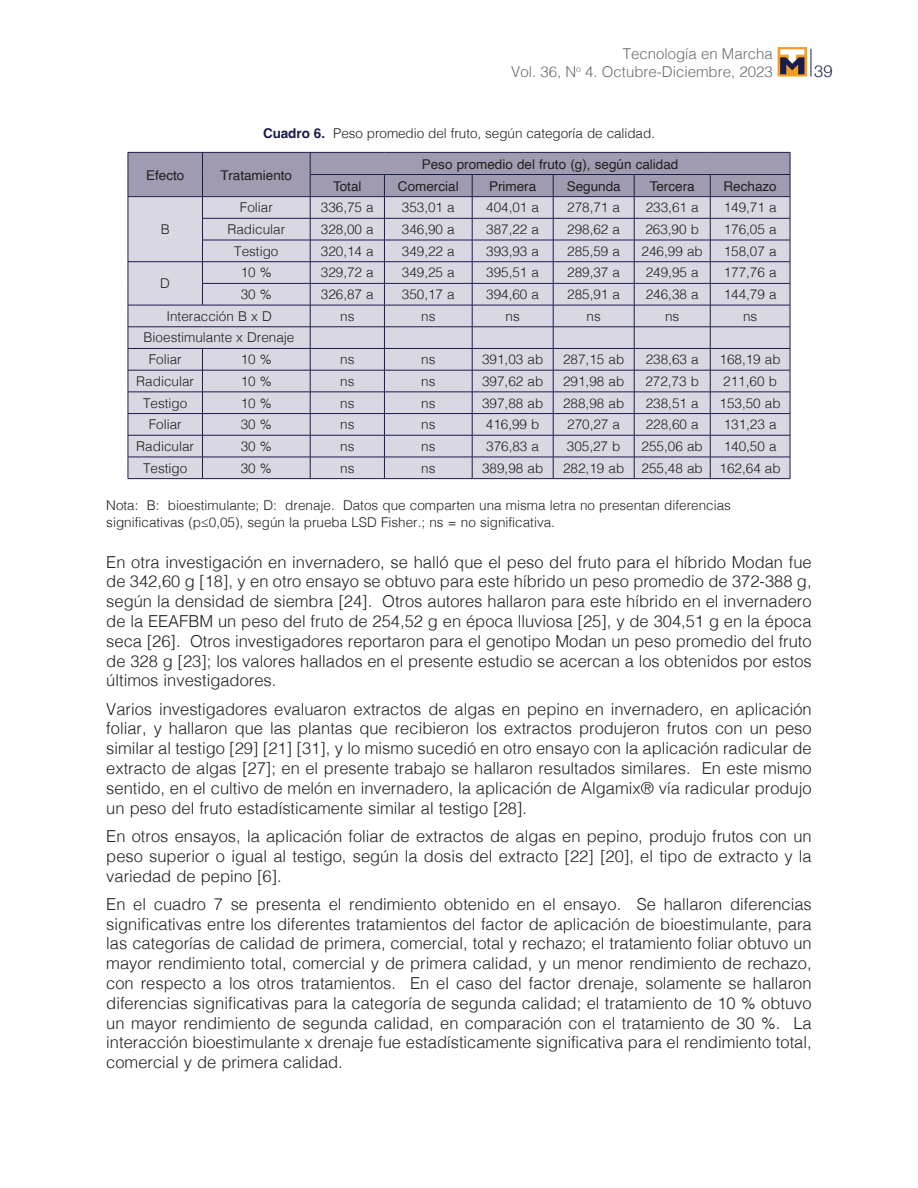
<style>
.page{position:relative;width:918px;height:1188px;background:#fff}
.page>*{position:absolute;margin:0;border:0;box-sizing:border-box;transform-origin:0 0}
.t1{font:300 16.5px/19.8px "Helvetica";color:#231f20;text-align:justify}
.t2{font:300 16.5px "Helvetica Neue";color:#1a1c4c}
.t3{font:300 15px/18px "Helvetica";color:#6c6d70;text-align:right}
.t4{font:300 13.5px/21.8px "Helvetica";color:#231f20}
.t5{font:13.5px "Helvetica";color:#231f20}
.s1{font-weight:700;color:#1a1c4c}
</style>
<div class="page">
<svg style="left:811px;top:49px;width:1px;height:28px"></svg>
<svg style="left:778px;top:47px;width:29px;height:30px"></svg>
<svg style="left:780px;top:49px;width:24px;height:25px"></svg>
<svg style="left:128px;top:152px;width:663px;height:326px;background:#c8c6d3"></svg>
<hr style="left:128px;top:478px;width:75px;height:1px;background:#1a1c4c">
<hr style="left:202px;top:478px;width:108px;height:1px;background:#1a1c4c">
<hr style="left:310px;top:478px;width:74px;height:1px;background:#1a1c4c">
<hr style="left:384px;top:478px;width:88px;height:1px;background:#1a1c4c">
<hr style="left:472px;top:478px;width:81px;height:1px;background:#1a1c4c">
<hr style="left:553px;top:478px;width:81px;height:1px;background:#1a1c4c">
<hr style="left:634px;top:478px;width:76px;height:1px;background:#1a1c4c">
<hr style="left:710px;top:478px;width:80px;height:1px;background:#1a1c4c">
<p class="t3" style="left:511px;top:43px;width:263px">Tecnología en Marcha<br>Vol. 36, N<sup>o</sup> 4. Octubre-Diciembre, 2023</p>
<p class="t4" style="left:263px;top:121px;width:393px"><span class="s1">Cuadro 6.</span> Peso promedio del fruto, según categoría de calidad.</p>
<p class="t5" style="left:146px;top:164px;width:40px">Efecto</p>
<p class="t5" style="left:221px;top:164px;width:73px">Tratamiento</p>
<p class="t5" style="left:422px;top:153px;width:258px">Peso promedio del fruto (g), según calidad</p>
<p class="t5" style="left:333px;top:175px;width:30px">Total</p>
<p class="t5" style="left:398px;top:175px;width:62px">Comercial</p>
<p class="t5" style="left:489px;top:175px;width:49px">Primera</p>
<p class="t5" style="left:567px;top:175px;width:56px">Segunda</p>
<p class="t5" style="left:650px;top:175px;width:47px">Tercera</p>
<p class="t5" style="left:723px;top:175px;width:55px">Rechazo</p>
<p class="t4" style="left:161px;top:217px;width:11px">B</p>
<p class="t4" style="left:240px;top:196px;width:35px">Foliar</p>
<p class="t4" style="left:321px;top:196px;width:54px">336,75 a</p>
<p class="t4" style="left:402px;top:196px;width:54px">353,01 a</p>
<p class="t4" style="left:486px;top:196px;width:54px">404,01 a</p>
<p class="t4" style="left:567px;top:196px;width:54px">278,71 a</p>
<p class="t4" style="left:646px;top:196px;width:54px">233,61 a</p>
<p class="t4" style="left:724px;top:196px;width:54px">149,71 a</p>
<p class="t4" style="left:227px;top:217px;width:59px">Radicular</p>
<p class="t4" style="left:321px;top:217px;width:54px">328,00 a</p>
<p class="t4" style="left:402px;top:217px;width:54px">346,90 a</p>
<p class="t4" style="left:486px;top:217px;width:54px">387,22 a</p>
<p class="t4" style="left:567px;top:217px;width:54px">298,62 a</p>
<p class="t4" style="left:645px;top:217px;width:55px">263,90 b</p>
<p class="t4" style="left:724px;top:217px;width:54px">176,05 a</p>
<p class="t4" style="left:234px;top:239px;width:46px">Testigo</p>
<p class="t4" style="left:321px;top:239px;width:54px">320,14 a</p>
<p class="t4" style="left:402px;top:239px;width:54px">349,22 a</p>
<p class="t4" style="left:486px;top:239px;width:54px">393,93 a</p>
<p class="t4" style="left:567px;top:239px;width:54px">285,59 a</p>
<p class="t4" style="left:642px;top:239px;width:63px">246,99 ab</p>
<p class="t4" style="left:724px;top:239px;width:54px">158,07 a</p>
<p class="t4" style="left:241px;top:261px;width:33px">10 %</p>
<p class="t4" style="left:321px;top:261px;width:54px">329,72 a</p>
<p class="t4" style="left:402px;top:261px;width:54px">349,25 a</p>
<p class="t4" style="left:486px;top:261px;width:54px">395,51 a</p>
<p class="t4" style="left:567px;top:261px;width:54px">289,37 a</p>
<p class="t4" style="left:646px;top:261px;width:54px">249,95 a</p>
<p class="t4" style="left:724px;top:261px;width:54px">177,76 a</p>
<p class="t4" style="left:241px;top:282px;width:33px">30 %</p>
<p class="t4" style="left:321px;top:282px;width:54px">326,87 a</p>
<p class="t4" style="left:402px;top:282px;width:54px">350,17 a</p>
<p class="t4" style="left:486px;top:282px;width:54px">394,60 a</p>
<p class="t4" style="left:567px;top:282px;width:54px">285,91 a</p>
<p class="t4" style="left:646px;top:282px;width:54px">246,38 a</p>
<p class="t4" style="left:724px;top:282px;width:54px">144,79 a</p>
<p class="t4" style="left:166px;top:304px;width:107px">Interacción B x D</p>
<p class="t4" style="left:340px;top:304px;width:16px">ns</p>
<p class="t4" style="left:421px;top:304px;width:16px">ns</p>
<p class="t4" style="left:506px;top:304px;width:16px">ns</p>
<p class="t4" style="left:587px;top:304px;width:16px">ns</p>
<p class="t4" style="left:665px;top:304px;width:16px">ns</p>
<p class="t4" style="left:743px;top:304px;width:16px">ns</p>
<p class="t4" style="left:149px;top:326px;width:147px;text-indent:-5px">Bioestimulante x Drenaje<br>Foliar</p>
<p class="t4" style="left:160px;top:272px;width:11px">D</p>
<p class="t4" style="left:241px;top:348px;width:33px">10 %</p>
<p class="t4" style="left:340px;top:348px;width:16px">ns</p>
<p class="t4" style="left:421px;top:348px;width:16px">ns</p>
<p class="t4" style="left:482px;top:348px;width:63px">391,03 ab</p>
<p class="t4" style="left:563px;top:348px;width:63px">287,15 ab</p>
<p class="t4" style="left:646px;top:348px;width:54px">238,63 a</p>
<p class="t4" style="left:720px;top:348px;width:63px">168,19 ab</p>
<p class="t2" style="left:814px;top:57px;width:20px">39</p>
<p class="t4" style="left:136px;top:369px;width:59px">Radicular</p>
<p class="t4" style="left:241px;top:369px;width:33px">10 %</p>
<p class="t4" style="left:340px;top:369px;width:16px">ns</p>
<p class="t4" style="left:421px;top:369px;width:16px">ns</p>
<p class="t4" style="left:482px;top:369px;width:63px">397,62 ab</p>
<p class="t4" style="left:563px;top:369px;width:63px">291,98 ab</p>
<p class="t4" style="left:645px;top:369px;width:55px">272,73 b</p>
<p class="t4" style="left:723px;top:369px;width:55px">211,60 b</p>
<p class="t4" style="left:143px;top:391px;width:46px">Testigo</p>
<p class="t4" style="left:241px;top:391px;width:33px">10 %</p>
<p class="t4" style="left:340px;top:391px;width:16px">ns</p>
<p class="t4" style="left:421px;top:391px;width:16px">ns</p>
<p class="t4" style="left:482px;top:391px;width:63px">397,88 ab</p>
<p class="t4" style="left:563px;top:391px;width:63px">288,98 ab</p>
<p class="t4" style="left:646px;top:391px;width:54px">238,51 a</p>
<p class="t4" style="left:720px;top:391px;width:63px">153,50 ab</p>
<p class="t4" style="left:149px;top:413px;width:35px">Foliar</p>
<p class="t4" style="left:241px;top:413px;width:33px">30 %</p>
<p class="t4" style="left:340px;top:413px;width:16px">ns</p>
<p class="t4" style="left:421px;top:413px;width:16px">ns</p>
<p class="t4" style="left:486px;top:413px;width:55px">416,99 b</p>
<p class="t4" style="left:567px;top:413px;width:54px">270,27 a</p>
<p class="t4" style="left:646px;top:413px;width:54px">228,60 a</p>
<p class="t4" style="left:724px;top:413px;width:54px">131,23 a</p>
<p class="t4" style="left:136px;top:434px;width:59px">Radicular</p>
<p class="t4" style="left:241px;top:434px;width:33px">30 %</p>
<p class="t4" style="left:340px;top:434px;width:16px">ns</p>
<p class="t4" style="left:421px;top:434px;width:16px">ns</p>
<p class="t4" style="left:486px;top:434px;width:54px">376,83 a</p>
<p class="t4" style="left:567px;top:434px;width:55px">305,27 b</p>
<p class="t4" style="left:642px;top:434px;width:63px">255,06 ab</p>
<p class="t4" style="left:724px;top:434px;width:54px">140,50 a</p>
<p class="t4" style="left:143px;top:456px;width:46px">Testigo</p>
<p class="t4" style="left:241px;top:456px;width:33px">30 %</p>
<p class="t4" style="left:340px;top:456px;width:16px">ns</p>
<p class="t4" style="left:421px;top:456px;width:16px">ns</p>
<p class="t4" style="left:482px;top:456px;width:63px">389,98 ab</p>
<p class="t4" style="left:563px;top:456px;width:63px">282,19 ab</p>
<p class="t4" style="left:642px;top:456px;width:141px">255,48 ab 162,64 ab</p>
<p class="t4" style="left:106px;top:496px;width:626px;line-height:16.2px">Nota: B: bioestimulante; D: drenaje. Datos que comparten una misma letra no presentan diferencias significativas (p≤0,05), según la prueba LSD Fisher.; ns = no significativa.</p>
<p class="t1" style="left:106px;top:551px;width:707px">En otra investigación en invernadero, se halló que el peso del fruto para el híbrido Modan fue de 342,60 g [18], y en otro ensayo se obtuvo para este híbrido un peso promedio de 372-388 g, según la densidad de siembra [24]. Otros autores hallaron para este híbrido en el invernadero de la EEAFBM un peso del fruto de 254,52 g en época lluviosa [25], y de 304,51 g en la época seca [26]. Otros investigadores reportaron para el genotipo Modan un peso promedio del fruto de 328 g [23]; los valores hallados en el presente estudio se acercan a los obtenidos por estos últimos investigadores.</p>
<p class="t1" style="left:106px;top:698px;width:707px">Varios investigadores evaluaron extractos de algas en pepino en invernadero, en aplicación foliar, y hallaron que las plantas que recibieron los extractos produjeron frutos con un peso similar al testigo [29] [21] [31], y lo mismo sucedió en otro ensayo con la aplicación radicular de extracto de algas [27]; en el presente trabajo se hallaron resultados similares. En este mismo sentido, en el cultivo de melón en invernadero, la aplicación de Algamix® vía radicular produjo un peso del fruto estadísticamente similar al testigo [28].</p>
<p class="t1" style="left:106px;top:825px;width:707px">En otros ensayos, la aplicación foliar de extractos de algas en pepino, produjo frutos con un peso superior o igual al testigo, según la dosis del extracto [22] [20], el tipo de extracto y la variedad de pepino [6].</p>
<p class="t1" style="left:106px;top:893px;width:707px">En el cuadro 7 se presenta el rendimiento obtenido en el ensayo. Se hallaron diferencias significativas entre los diferentes tratamientos del factor de aplicación de bioestimulante, para las categorías de calidad de primera, comercial, total y rechazo; el tratamiento foliar obtuvo un mayor rendimiento total, comercial y de primera calidad, y un menor rendimiento de rechazo, con respecto a los otros tratamientos. En el caso del factor drenaje, solamente se hallaron diferencias significativas para la categoría de segunda calidad; el tratamiento de 10 % obtuvo un mayor rendimiento de segunda calidad, en comparación con el tratamiento de 30 %. La interacción bioestimulante x drenaje fue estadísticamente significativa para el rendimiento total, comercial y de primera calidad.</p>
</div>
